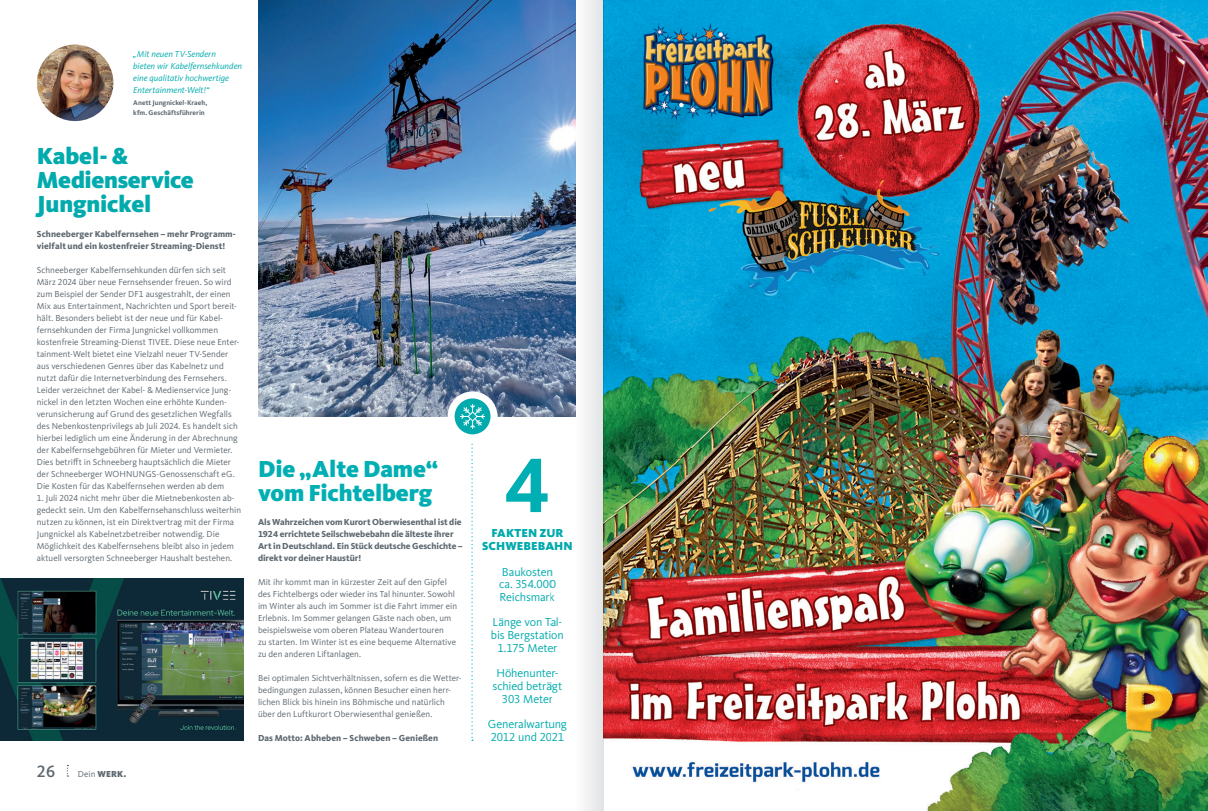
<style>
.page{position:relative;width:1208px;height:811px;background:#fff}
.page>*{position:absolute;margin:0;border:0;box-sizing:border-box;transform-origin:0 0}
.t1{font:700 80px "Kievit OT";color:#00afb3}
.t2{font:900 24px/24px "Kievit OT";letter-spacing:-.01em;color:#00aaad}
.t3{font:900 24px/24px "Kievit OT";letter-spacing:-.01em;color:#00afb3}
.t4{font:500 17px "Kievit OT";color:#5d6870}
.t5{font:12px/12.7px "Kievit OT";letter-spacing:-.01em;color:#00aaad}
.t6{font:900 12px/12.7px "Kievit OT";letter-spacing:.005em;color:#00aaad;text-align:center}
.t7{font:9px/12px "Kievit OT";color:#5d6870}
.t8{font:800 9px/12px "Kievit OT";color:#5d6870}
.t9{font:italic 9px/12px "Kievit OT";color:#00aaad}
.t10{font:900 9px "Kievit OT";color:#5d6870}
.t11{font:700 7px/10px "Kievit OT";letter-spacing:.005em;color:#5d6870}
.s1{font-weight:400}
</style>
<div class="page">
<img style="left:258px;top:0;width:293px;height:417px">
<svg style="left:451px;top:395px;width:43px;height:43px"></svg>
<div style="left:447px;top:391px;width:50px;height:50px;border:7px solid #fff;border-radius:50%"></div>
<svg style="left:460px;top:404px;width:25px;height:337px"></svg>
<img style="left:0;top:578px;width:244px;height:163px">
<img style="left:37px;top:45px;width:76px;height:76px;border-radius:38px">
<img style="left:604px;top:0;width:604px;height:811px">
<svg style="left:551px;top:0;width:53px;height:811px"></svg>
<p class="t9" style="left:133px;top:47px;width:110px">„Mit neuen TV-Sendern<br>bieten wir Kabelfernsehkunden eine qualitativ hochwertige<br>Entertainment-Welt!“</p>
<p class="t11" style="left:133px;top:97px;width:76px">Anett Jungnickel-Kraeh, kfm. Geschäftsführerin</p>
<p class="t2" style="left:37px;top:144px;width:159px">Kabel- &amp;<br>Medienservice<br>Jungnickel</p>
<p class="t8" style="left:37px;top:227px;width:200px">Schneeberger Kabelfernsehen – mehr Programm&shy;vielfalt und ein kostenfreier Streaming-Dienst!</p>
<p class="t7" style="left:37px;top:264px;width:204px">Schneeberger Kabelfernsehkunden dürfen sich seit März 2024 über neue Fernsehsender freuen. So wird zum Beispiel der Sender DF1 ausgestrahlt, der einen Mix aus Entertainment, Nachrichten und Sport bereit&shy;hält. Besonders beliebt ist der neue und für Kabel&shy;fernsehkunden der Firma Jungnickel vollkommen kostenfreie Streaming-Dienst TIVEE. Diese neue Enter&shy;tainment-Welt bietet eine Vielzahl neuer TV-Sender aus verschiedenen Genres über das Kabelnetz und nutzt dafür die Internetverbindung des Fernsehers.</p>
<p class="t7" style="left:37px;top:384px;width:202px">Leider verzeichnet der Kabel- &amp; Medienservice Jung&shy;nickel in den letzten Wochen eine erhöhte Kunden&shy;verunsicherung auf Grund des gesetzlichen Wegfalls des Nebenkostenprivilegs ab Juli 2024. Es handelt sich hierbei lediglich um eine Änderung in der Abrechnung der Kabelfernsehgebühren für Mieter und Vermieter.<br>Dies betrifft in Schneeberg hauptsächlich die Mieter der Schneeberger WOHNUNGS-Genossenschaft eG.<br>Die Kosten für das Kabelfernsehen werden ab dem</p>
<p class="t7" style="left:37px;top:492px;width:206px">1. Juli 2024 nicht mehr über die Mietnebenkosten ab&shy;gedeckt sein. Um den Kabelfernsehanschluss weiterhin nutzen zu können, ist ein Direktvertrag mit der Firma Jungnickel als Kabelnetzbetreiber notwendig. Die Möglichkeit des Kabelfernsehens bleibt also in jedem aktuell versorgten Schneeberger Haushalt bestehen.</p>
<h3 class="t4" style="left:37px;top:761px;width:20px">26</h3>
<p class="t10" style="left:78px;top:768px;width:50px"><span class="s1">Dein</span> WERK.</p>
<p class="t3" style="left:258px;top:456px;width:181px">Die „Alte Dame“ vom Fichtelberg</p>
<p class="t8" style="left:258px;top:515px;width:206px">Als Wahrzeichen vom Kurort Oberwiesenthal ist die 1924 errichtete Seilschwebebahn die älteste ihrer Art in Deutschland. Ein Stück deutsche Geschichte – direkt vor deiner Haustür!</p>
<p class="t7" style="left:258px;top:576px;width:201px">Mit ihr kommt man in kürzester Zeit auf den Gipfel des Fichtelbergs oder wieder ins Tal hinunter. Sowohl im Winter als auch im Sommer ist die Fahrt immer ein Erlebnis. Im Sommer gelangen Gäste nach oben, um beispielsweise vom oberen Plateau Wandertouren<br>zu starten. Im Winter ist es eine bequeme Alternative zu den anderen Liftanlagen.</p>
<p class="t7" style="left:258px;top:672px;width:205px">Bei optimalen Sichtverhältnissen, sofern es die Wetter&shy;bedingungen zulassen, können Besucher einen herr&shy;lichen Blick bis hinein ins Böhmische und natürlich über den Luftkurort Oberwiesenthal genießen.</p>
<p class="t8" style="left:258px;top:731px;width:182px">Das Motto: Abheben – Schweben – Genießen</p>
<p class="t1" style="left:505px;top:438px;width:46px">4</p>
<p class="t6" style="left:482px;top:527px;width:92px">FAKTEN ZUR<br>SCHWEBEBAHN</p>
<p class="t5" style="left:499px;top:565px;width:58px">Baukosten ca. 354.000<br>Reichsmark</p>
<p class="t5" style="left:491px;top:616px;width:74px;text-align:center">Länge von Tal&shy;bis Bergstation<br>1.175 Meter</p>
<p class="t5" style="left:492px;top:667px;width:71px;text-align:center">Höhenunter&shy;schied beträgt<br>303 Meter</p>
<p class="t5" style="left:488px;top:718px;width:81px">Generalwartung<br>2012 und 2021</p>
</div>
